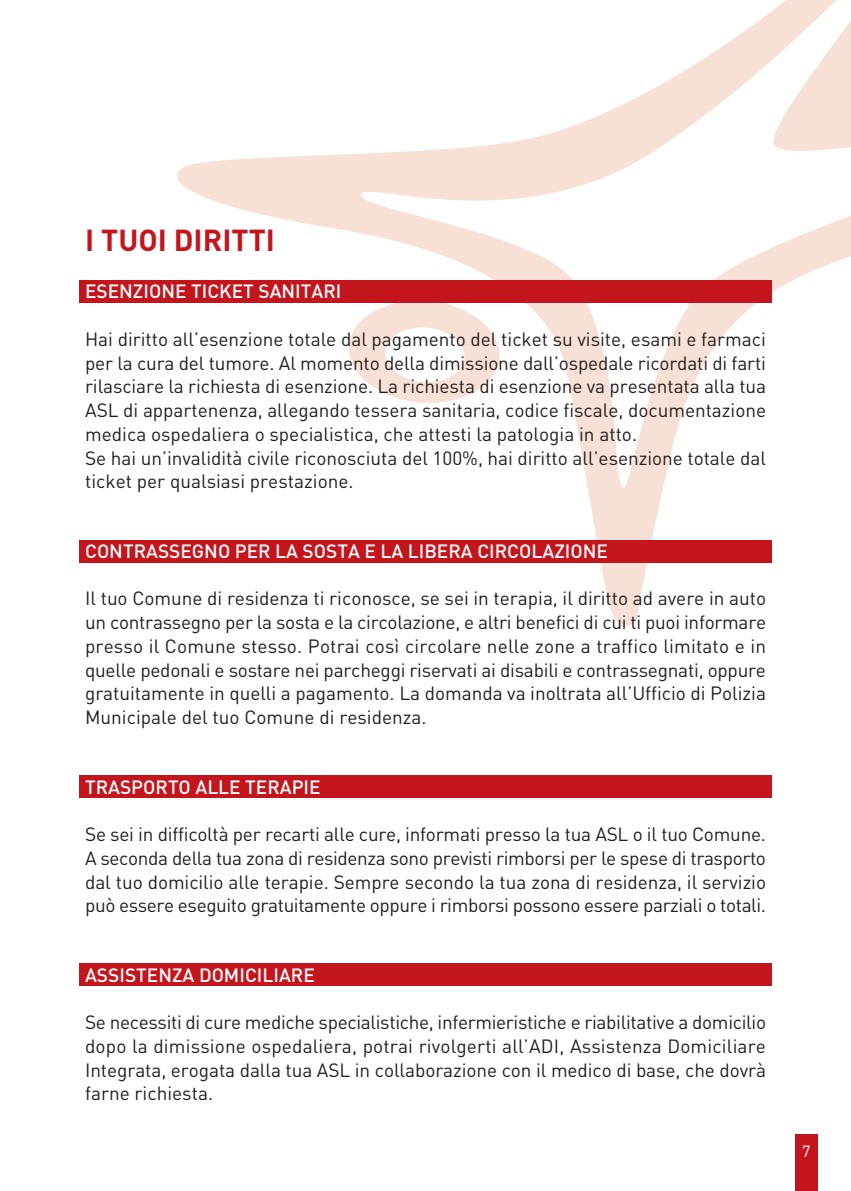
<style>
.page{position:relative;width:851px;height:1191px;background:#fff}
.page>*{position:absolute;margin:0;border:0;box-sizing:border-box;transform-origin:0 0}
.t1{font:700 30px "DIN";color:#c4151c}
.t2{font:19px/23.8px "DIN";letter-spacing:-.005em;color:#231f20;text-align:justify}
.t3{font:500 19px "DIN";color:#fff}
.t4{font:16px "DIN";color:#fff}
</style>
<div class="page">
<svg style="left:160px;top:0;width:690px;height:627px"></svg>
<div style="left:79px;top:963px;width:692px;height:23px;background:#c4151c"></div>
<div style="left:79px;top:775px;width:692px;height:23px;background:#c4151c"></div>
<div style="left:794px;top:1134px;width:23px;height:57px;background:#c4151c"></div>
<div style="left:79px;top:540px;width:692px;height:22px;background:#c4151c"></div>
<div style="left:79px;top:280px;width:692px;height:23px;background:#c4151c"></div>
<h1 class="t1" style="left:85px;top:229px;width:191px">I TUOI DIRITTI</h1>
<p class="t3" style="left:85px;top:285px;width:258px">ESENZIONE TICKET SANITARI</p>
<p class="t2" style="left:85px;top:329px;width:682px;text-align:left">Hai diritto all’esenzione totale dal pagamento del ticket su visite, esami e farmaci per la cura del tumore. Al momento della dimissione dall’ospedale ricordati di farti rilasciare la richiesta di esenzione. La richiesta di esenzione va presentata alla tua ASL di appartenenza, allegando tessera sanitaria, codice fiscale, documentazione medica ospedaliera o specialistica, che attesti la patologia in atto.<br>Se hai un’invalidità civile riconosciuta del 100%, hai diritto all’esenzione totale dal ticket per qualsiasi prestazione.</p>
<p class="t3" style="left:85px;top:544px;width:524px">CONTRASSEGNO PER LA SOSTA E LA LIBERA CIRCOLAZIONE</p>
<p class="t2" style="left:85px;top:589px;width:682px">Il tuo Comune di residenza ti riconosce, se sei in terapia, il diritto ad avere in auto un contrassegno per la sosta e la circolazione, e altri benefici di cui ti puoi informare presso il Comune stesso. Potrai così circolare nelle zone a traffico limitato e in quelle pedonali e sostare nei parcheggi riservati ai disabili e contrassegnati, oppure gratuitamente in quelli a pagamento. La domanda va inoltrata all’Ufficio di Polizia Municipale del tuo Comune di residenza.</p>
<p class="t3" style="left:85px;top:780px;width:237px">TRASPORTO ALLE TERAPIE</p>
<p class="t2" style="left:85px;top:824px;width:682px">Se sei in difficoltà per recarti alle cure, informati presso la tua ASL o il tuo Comune.<br>A seconda della tua zona di residenza sono previsti rimborsi per le spese di trasporto dal tuo domicilio alle terapie. Sempre secondo la tua zona di residenza, il servizio può essere eseguito gratuitamente oppure i rimborsi possono essere parziali o totali.</p>
<p class="t3" style="left:85px;top:968px;width:231px">ASSISTENZA DOMICILIARE</p>
<p class="t2" style="left:85px;top:1012px;width:682px">Se necessiti di cure mediche specialistiche, infermieristiche e riabilitative a domicilio dopo la dimissione ospedaliera, potrai rivolgerti all’ADI, Assistenza Domiciliare Integrata, erogata dalla tua ASL in collaborazione con il medico di base, che dovrà farne richiesta.</p>
<p class="t4" style="left:802px;top:1146px;width:10px">7</p>
</div>
